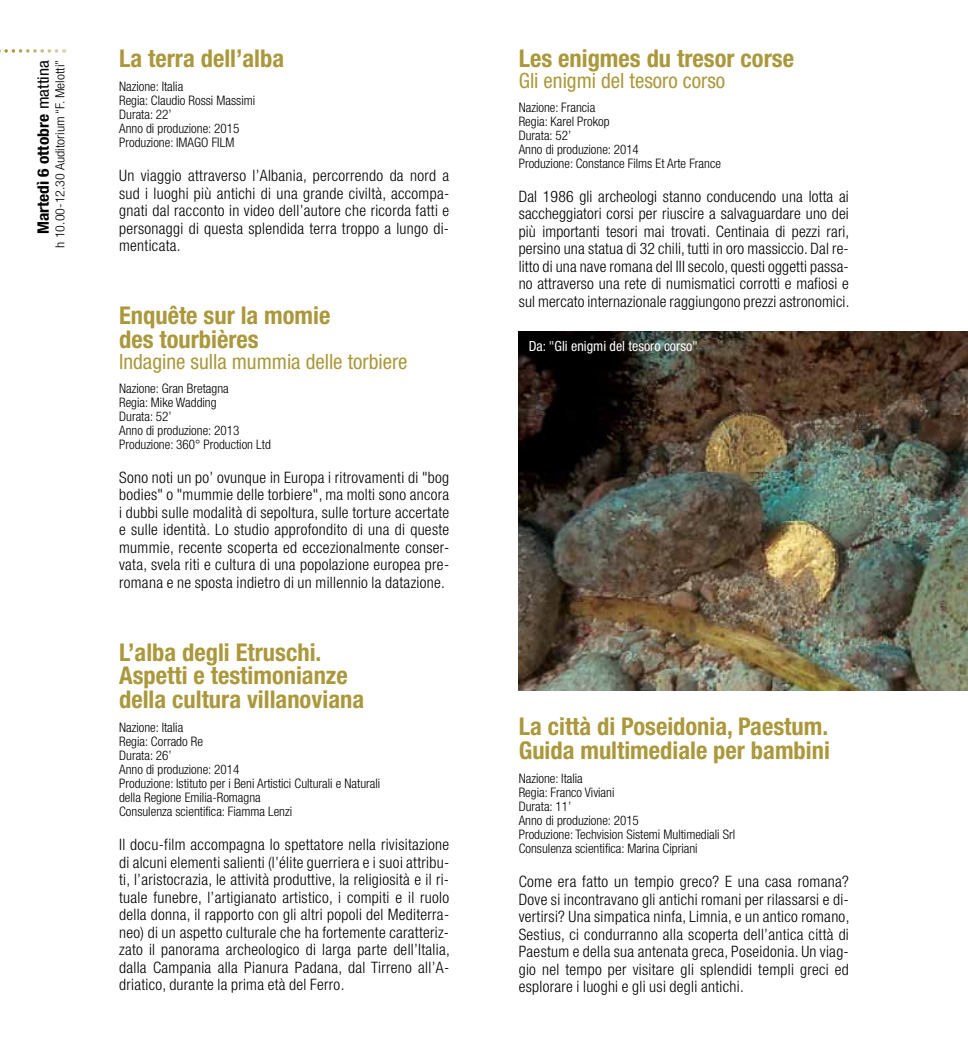
<style>
.page{position:relative;width:968px;height:1042px;background:#fff}
.page>*{position:absolute;margin:0;border:0;box-sizing:border-box;transform-origin:0 0}
.t1{font:700 condensed 24.5px/23.6px "Helvetica Neue LT Std";color:#ab983c}
.t2{font:condensed 21px "Helvetica Neue LT Std";color:#ab983c}
.t3{font:300 condensed 15.75px/17.5px "Helvetica Neue LT Std";letter-spacing:.02em;color:#000;text-align:justify}
.t4{font:700 condensed 15.75px "Helvetica Neue LT Std";color:#000;scale:1.11 1}
.t5{font:condensed 14px "Helvetica Neue LT Std";color:#fff}
.t6{font:300 condensed 13.12px/14px "Helvetica Neue LT Std";color:#000}
.t7{font:300 condensed 12.6px "Helvetica Neue LT Std";color:#000;scale:1.11 1}
.s1{font-weight:400}
</style>
<div class="page">
<svg style="left:0;top:49px;width:57px;height:4px"></svg>
<img style="left:518px;top:331px;width:449px;height:359px">
<p class="t4" style="left:34px;top:234px;width:158px;rotate:-90deg">Martedì 6 ottobre <span class="s1">mattina</span></p>
<p class="t7" style="left:53px;top:248px;width:171px;rotate:-90deg">h 10.00-12.30 Auditorium “F. Melotti”</p>
<h1 class="t1" style="left:119px;top:46px;width:167px">La terra dell’alba</h1>
<p class="t6" style="left:119px;top:79px;width:138px">Nazione: Italia<br>Regia: Claudio Rossi Massimi<br>Durata: 22’<br>Anno di produzione: 2015<br>Produzione: IMAGO FILM</p>
<p class="t3" style="left:119px;top:167px;width:331px">Un viaggio attraverso l’Albania, percorrendo da nord a sud i luoghi più antichi di una grande civiltà, accompa&shy;gnati dal racconto in video dell’autore che ricorda fatti e personaggi di questa splendida terra troppo a lungo di&shy;menticata.</p>
<h1 class="t1" style="left:119px;top:303px;width:213px">Enquête sur la momie des tourbières</h1>
<h2 class="t2" style="left:119px;top:349px;width:290px">Indagine sulla mummia delle torbiere</h2>
<p class="t6" style="left:119px;top:381px;width:153px">Nazione: Gran Bretagna<br>Regia: Mike Wadding<br>Durata: 52’<br>Anno di produzione: 2013<br>Produzione: 360° Production Ltd</p>
<p class="t3" style="left:119px;top:468px;width:331px">Sono noti un po’ ovunque in Europa i ritrovamenti di "bog bodies" o "mummie delle torbiere", ma molti sono ancora i dubbi sulle modalità di sepoltura, sulle torture accertate e sulle identità. Lo studio approfondito di una di queste mummie, recente scoperta ed eccezionalmente conser&shy;vata, svela riti e cultura di una popolazione europea pre&shy;romana e ne sposta indietro di un millennio la datazione.</p>
<h1 class="t1" style="left:119px;top:640px;width:246px">L’alba degli Etruschi.<br>Aspetti e testimonianze della cultura villanoviana</h1>
<p class="t6" style="left:119px;top:720px;width:262px">Nazione: Italia<br>Regia: Corrado Re<br>Durata: 26’<br>Anno di produzione: 2014<br>Produzione: Istituto per i Beni Artistici Culturali e Naturali della Regione Emilia-Romagna<br>Consulenza scientifica: Fiamma Lenzi</p>
<p class="t3" style="left:119px;top:835px;width:332px">Il docu-film accompagna lo spettatore nella rivisitazione di alcuni elementi salienti (l’élite guerriera e i suoi attribu&shy;ti, l’aristocrazia, le attività produttive, la religiosità e il ri&shy;tuale funebre, l’artigianato artistico, i compiti e il ruolo della donna, il rapporto con gli altri popoli del Mediterra&shy;neo) di un aspetto culturale che ha fortemente caratteriz&shy;zato il panorama archeologico di larga parte dell’Italia, dalla Campania alla Pianura Padana, dal Tirreno all’A&shy;driatico, durante la prima età del Ferro.</p>
<h1 class="t1" style="left:518px;top:46px;width:277px">Les enigmes du tresor corse</h1>
<h2 class="t2" style="left:518px;top:68px;width:208px">Gli enigmi del tesoro corso</h2>
<p class="t6" style="left:518px;top:100px;width:204px">Nazione: Francia<br>Regia: Karel Prokop<br>Durata: 52’<br>Anno di produzione: 2014<br>Produzione: Constance Films Et Arte France</p>
<p class="t3" style="left:518px;top:187px;width:332px">Dal 1986 gli archeologi stanno conducendo una lotta ai saccheggiatori corsi per riuscire a salvaguardare uno dei più importanti tesori mai trovati. Centinaia di pezzi rari, persino una statua di 32 chili, tutti in oro massiccio. Dal re&shy;litto di una nave romana del III secolo, questi oggetti passa&shy;no attraverso una rete di numismatici corrotti e mafiosi e sul mercato internazionale raggiungono prezzi astronomici.</p>
<p class="t5" style="left:528px;top:338px;width:171px">Da: "Gli enigmi del tesoro corso"</p>
<h1 class="t1" style="left:518px;top:714px;width:312px">La città di Poseidonia, Paestum.<br>Guida multimediale per bambini</h1>
<p class="t6" style="left:518px;top:771px;width:218px">Nazione: Italia<br>Regia: Franco Viviani<br>Durata: 11’<br>Anno di produzione: 2015<br>Produzione: Techvision Sistemi Multimediali Srl<br>Consulenza scientifica: Marina Cipriani</p>
<p class="t3" style="left:518px;top:872px;width:332px">Come era fatto un tempio greco? E una casa romana?<br>Dove si incontravano gli antichi romani per rilassarsi e di&shy;vertirsi? Una simpatica ninfa, Limnia, e un antico romano, Sestius, ci condurranno alla scoperta dell’antica città di Paestum e della sua antenata greca, Poseidonia. Un viag&shy;gio nel tempo per visitare gli splendidi templi greci ed esplorare i luoghi e gli usi degli antichi.</p>
</div>
